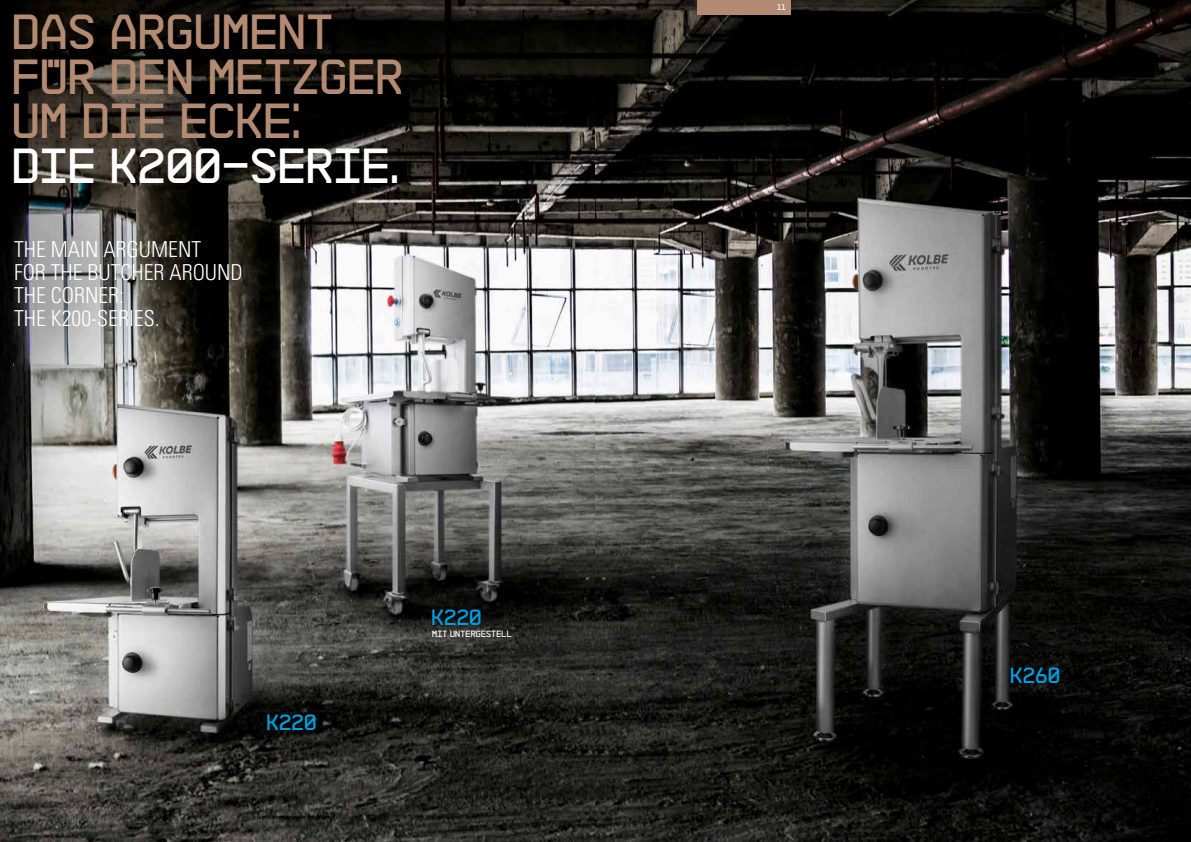
<style>
.page{position:relative;width:1191px;height:842px;background:#fff}
.page>*{position:absolute;margin:0;border:0;box-sizing:border-box;transform-origin:0 0}
.t1{font:49px/45px "NB55 MS";color:#b38b73}
.t2{font:49px "NB55 MS";color:#fff}
.t3{font:300 condensed 22px/23px "Univers";color:#fff}
.t4{font:22px "NB55 MS";color:#009ee1}
.t5{font:9px "NB55 MS";color:#fff}
.t6{font:8px "NB55 MS";color:#fff}
</style>
<div class="page">
<img style="left:0;top:0;width:1191px;height:842px">
<div style="left:697px;top:0;width:93px;height:14px;background:#b38b73"></div>
<h1 class="t1" style="left:14px;top:6px;width:393px">DAS ARGUMENT<br>FÜR DEN METZGER<br>UM DIE ECKE:</h1>
<h1 class="t2" style="left:14px;top:136px;width:389px">DIE K200-SERIE.</h1>
<p class="t3" style="left:14px;top:237px;width:230px">THE MAIN ARGUMENT<br>FOR THE BUTCHER AROUND<br>THE CORNER:<br>THE K200-SERIES.</p>
<p class="t4" style="left:267px;top:709px;width:52px">K220</p>
<p class="t4" style="left:432px;top:604px;width:52px">K220</p>
<p class="t5" style="left:432px;top:628px;width:81px">MIT UNTERGESTELL</p>
<p class="t6" style="left:777px;top:2px;width:11px">11</p>
<p class="t4" style="left:1011px;top:662px;width:52px">K260</p>
</div>
